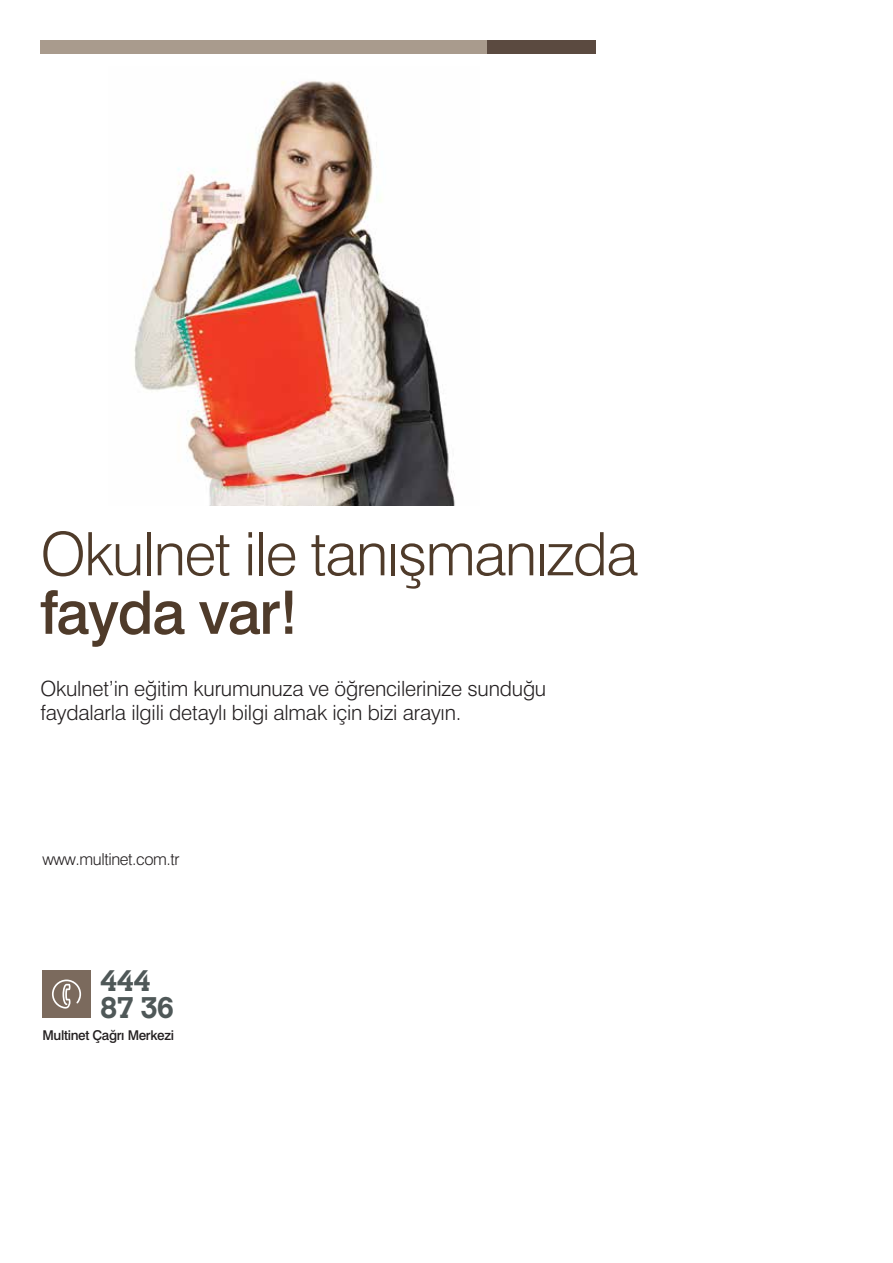
<style>
.page{position:relative;width:893px;height:1263px;background:#fff}
.page>*{position:absolute;margin:0;border:0;box-sizing:border-box;transform-origin:0 0}
.t1{font:300 60px "Helvetica OTF";letter-spacing:-.025em;color:#4f3b2a}
.t2{font:500 60px "Helvetica OTF";letter-spacing:-.025em;color:#4f3b2a}
.t3{font:700 29.4px/26.5px "Calvert MT Std";letter-spacing:-.025em;color:#4f5858;scale:.95 1}
.t4{font:300 21px/24px "Helvetica OTF";letter-spacing:-.01em;color:#231f20}
.t5{font:300 16.5px "Helvetica OTF";letter-spacing:-.025em;color:#231f20}
.t6{font:13.5px "Helvetica OTF";letter-spacing:-.025em;color:#231f20}
</style>
<div class="page">
<div style="left:43px;top:970px;width:48px;height:48px;background:#7b6a5d"></div>
<svg style="left:52px;top:979px;width:29px;height:29px"></svg>
<div style="left:40px;top:40px;width:447px;height:14px;background:#a99b8d"></div>
<div style="left:487px;top:40px;width:108px;height:14px;background:#5b4a40"></div>
<img style="left:134px;top:81px;width:321px;height:425px">
<h1 class="t1" style="left:40px;top:517px;width:599px">Okulnet ile tanışmanızda</h1>
<h1 class="t2" style="left:40px;top:576px;width:260px">fayda var!</h1>
<p class="t4" style="left:40px;top:676px;width:507px">Okulnet’in eğitim kurumunuza ve öğrencilerinize sunduğu faydalarla ilgili detaylı bilgi almak için bizi arayın.</p>
<p class="t5" style="left:43px;top:849px;width:139px">www.multinet.com.tr</p>
<h2 class="t3" style="left:100px;top:967px;width:79px">444<br>87 36</h2>
<p class="t6" style="left:43px;top:1027px;width:133px">Multinet Çağrı Merkezi</p>
</div>
